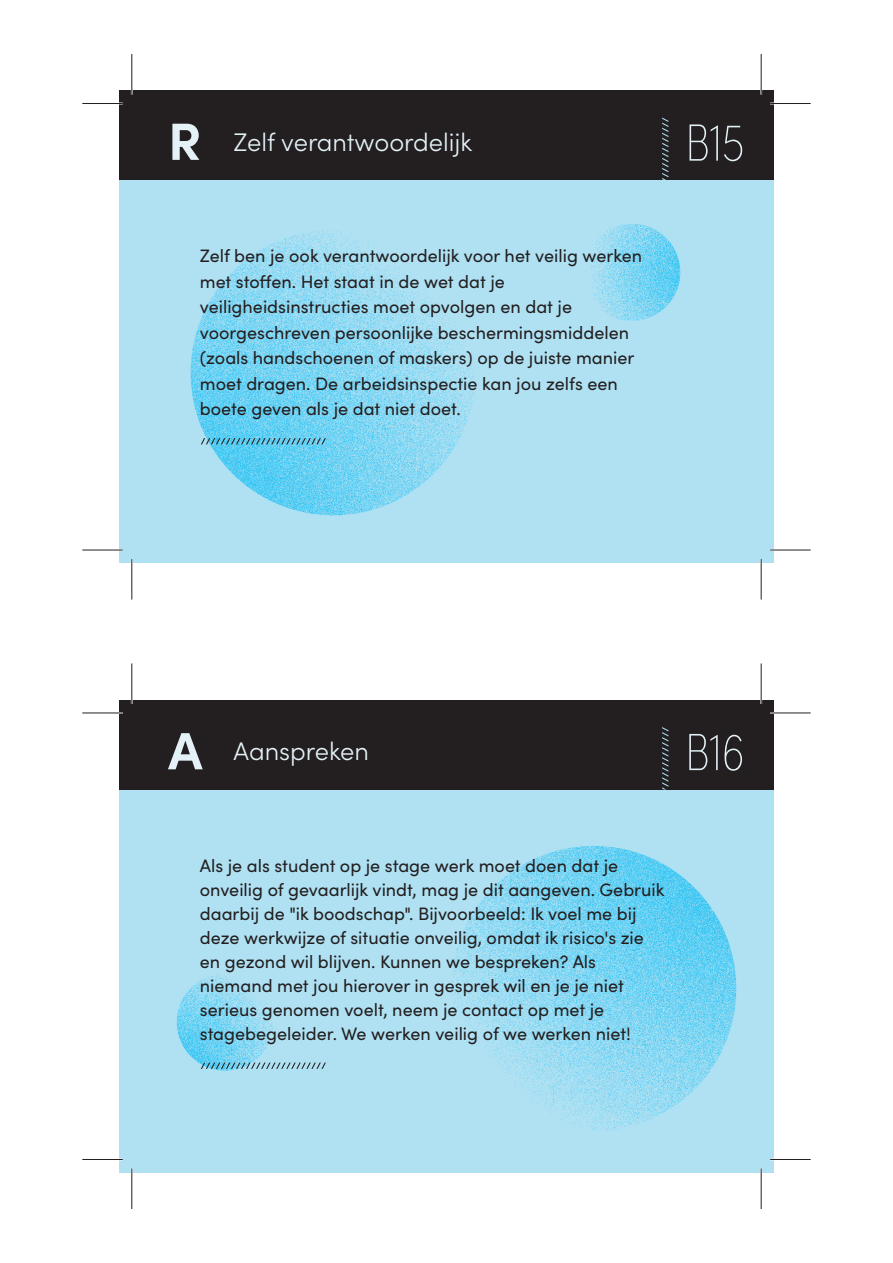
<style>
.page{position:relative;width:893px;height:1263px;background:#fff}
.page>*{position:absolute;margin:0;border:0;box-sizing:border-box;transform-origin:0 0}
.t1{font:200 52.5px "Sofia Pro Condensed";color:#e4f2f8}
.t2{font:300 25.5px "Sofia Pro";color:#e4f2f8}
.t3{font:18px/24px "Sofia Pro";color:#231f20}
.s1{font-weight:700;font-size:52.5px}
</style>
<div class="page">
<div style="left:119px;top:91px;width:655px;height:472px;background:#afe1f3"></div>
<img style="left:589px;top:224px;width:91px;height:97px">
<img style="left:190px;top:230px;width:286px;height:285px;border-radius:143px">
<div style="left:119px;top:91px;width:655px;height:89px;background:#231f20"></div>
<svg style="left:662px;top:118px;width:6px;height:62px"></svg>
<svg style="left:201px;top:438px;width:125px;height:6px"></svg>
<hr style="left:82px;top:549px;width:41px;height:2px;background:#fff">
<hr style="left:770px;top:549px;width:41px;height:2px;background:#fff">
<hr style="left:131px;top:54px;width:2px;height:41px;background:#fff">
<hr style="left:131px;top:559px;width:2px;height:40px;background:#fff">
<hr style="left:760px;top:54px;width:2px;height:41px;background:#fff">
<hr style="left:760px;top:559px;width:2px;height:40px;background:#fff">
<hr style="left:82px;top:103px;width:41px;height:1px;background:#231f20">
<hr style="left:770px;top:103px;width:41px;height:1px;background:#231f20">
<hr style="left:82px;top:550px;width:41px;height:1px;background:#231f20">
<hr style="left:770px;top:550px;width:41px;height:1px;background:#231f20">
<hr style="left:132px;top:54px;width:1px;height:41px;background:#231f20">
<hr style="left:132px;top:559px;width:1px;height:40px;background:#231f20">
<hr style="left:761px;top:54px;width:1px;height:41px;background:#231f20">
<hr style="left:761px;top:559px;width:1px;height:40px;background:#231f20">
<div style="left:119px;top:700px;width:655px;height:472px;background:#afe1f3"></div>
<img style="left:177px;top:973px;width:97px;height:98px;border-radius:48px">
<img style="left:451px;top:846px;width:285px;height:285px;border-radius:143px">
<div style="left:119px;top:700px;width:655px;height:89px;background:#231f20"></div>
<svg style="left:662px;top:727px;width:6px;height:62px"></svg>
<svg style="left:201px;top:1062px;width:125px;height:7px"></svg>
<hr style="left:82px;top:712px;width:41px;height:2px;background:#fff">
<hr style="left:770px;top:712px;width:41px;height:2px;background:#fff">
<hr style="left:82px;top:1158px;width:41px;height:2px;background:#fff">
<hr style="left:770px;top:1158px;width:41px;height:2px;background:#fff">
<hr style="left:131px;top:663px;width:2px;height:41px;background:#fff">
<hr style="left:131px;top:1168px;width:2px;height:41px;background:#fff">
<hr style="left:760px;top:663px;width:2px;height:41px;background:#fff">
<hr style="left:760px;top:1168px;width:2px;height:41px;background:#fff">
<hr style="left:82px;top:713px;width:41px;height:1px;background:#231f20">
<hr style="left:770px;top:713px;width:41px;height:1px;background:#231f20">
<hr style="left:82px;top:1159px;width:41px;height:1px;background:#231f20">
<hr style="left:770px;top:1159px;width:41px;height:1px;background:#231f20">
<hr style="left:132px;top:663px;width:1px;height:41px;background:#231f20">
<hr style="left:132px;top:1168px;width:1px;height:41px;background:#231f20">
<hr style="left:761px;top:663px;width:1px;height:41px;background:#231f20">
<hr style="left:761px;top:1168px;width:1px;height:41px;background:#231f20">
<h2 class="t2" style="left:168px;top:123px;width:306px"><span class="s1">R</span> Zelf verantwoordelijk</h2>
<h1 class="t1" style="left:685px;top:105px;width:60px">B15</h1>
<p class="t3" style="left:200px;top:242px;width:444px;line-height:25.5px">Zelf ben je ook verantwoordelijk voor het veilig werken met sto en. Het staat in de wet dat je veiligheidsinstructies moet opvolgen en dat je voorgeschreven persoonlijke beschermingsmiddelen (zoals handschoenen of maskers) op de juiste manier moet dragen. De arbeidsinspectie kan jou zelfs een boete geven als je dat niet doet.</p>
<h2 class="t2" style="left:168px;top:732px;width:202px"><span class="s1">A</span> Aanspreken</h2>
<h1 class="t1" style="left:685px;top:714px;width:61px">B16</h1>
<p class="t3" style="left:200px;top:852px;width:466px">Als je als student op je stage werk moet doen dat je onveilig of gevaarlijk vindt, mag je dit aangeven. Gebruik daarbij de "ik boodschap". Bijvoorbeeld: Ik voel me bij deze werkwijze of situatie onveilig, omdat ik risico's zie en gezond wil blijven. Kunnen we bespreken? Als niemand met jou hierover in gesprek wil en je je niet serieus genomen voelt, neem je contact op met je stagebegeleider. We werken veilig of we werken niet!</p>
</div>
